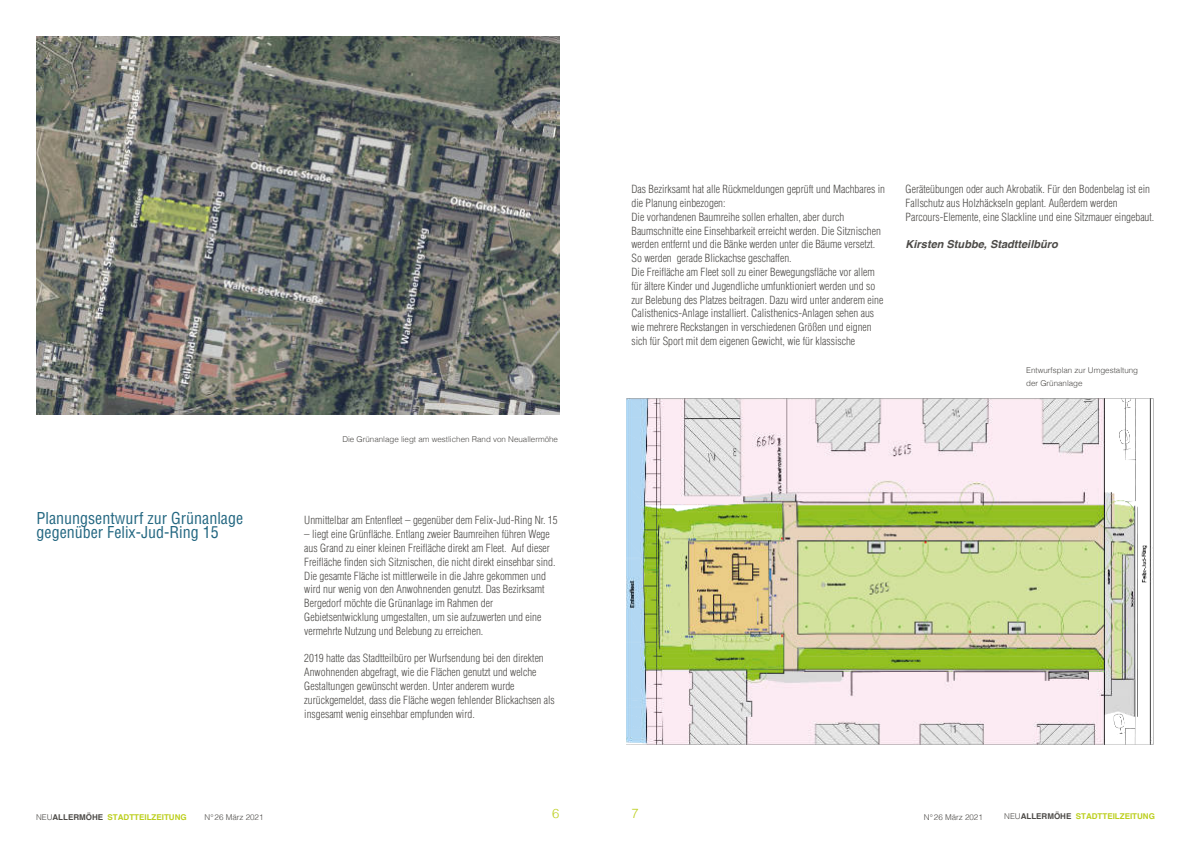
<style>
.page{position:relative;width:1191px;height:842px;background:#fff}
.page>*{position:absolute;margin:0;border:0;box-sizing:border-box;transform-origin:0 0}
.t1{font:condensed 16px/13.8px "Helvetica LT Std";color:#236781}
.t2{font:300 13px "Helvetica";color:#bccf1e}
.t3{font:300 condensed 11px/13.8px "Helvetica LT Std";color:#4d4b48}
.t4{font:italic 700 11px "Helvetica";color:#4d4b48}
.t5{font:300 8px/13.8px "Helvetica";color:#4d4b48}
.t6{font:700 8px "Helvetica";color:#bccf1e}
.s1{font-weight:300;color:#4d4b48}
.s2{color:#4d4b48}
</style>
<div class="page">
<img style="left:626px;top:398px;width:528px;height:347px">
<img style="left:37px;top:36px;width:522px;height:378px">
<p class="t3" style="left:631px;top:184px;width:255px">Das Bezirksamt hat alle Rückmeldungen geprüft und Machbares in die Planung einbezogen:<br>Die vorhandenen Baumreihe sollen erhalten, aber durch Baumschnitte eine Einsehbarkeit erreicht werden. Die Sitznischen werden entfernt und die Bänke werden unter die Bäume versetzt.<br>So werden gerade Blickachse geschaffen.<br>Die Freifläche am Fleet soll zu einer Bewegungsfläche vor allem für ältere Kinder und Jugendliche umfunktioniert werden und so zur Belebung des Platzes beitragen. Dazu wird unter anderem eine Calisthenics-Anlage installiert. Calisthenics-Anlagen sehen aus wie mehrere Reckstangen in verschiedenen Größen und eignen sich für Sport mit dem eigenen Gewicht, wie für klassische</p>
<p class="t3" style="left:905px;top:184px;width:250px">Geräteübungen oder auch Akrobatik. Für den Bodenbelag ist ein<br>Fallschutz aus Holzhäckseln geplant. Außerdem werden<br>Parcours-Elemente, eine Slackline und eine Sitzmauer eingebaut.</p>
<p class="t4" style="left:905px;top:240px;width:154px">Kirsten Stubbe, Stadtteilbüro</p>
<p class="t5" style="left:342px;top:433px;width:217px">Die Grünanlage liegt am westlichen Rand von Neuallermöhe</p>
<h1 class="t1" style="left:37px;top:514px;width:208px">Planungsentwurf zur Grünanlage gegenüber Felix-Jud-Ring 15</h1>
<p class="t3" style="left:304px;top:515px;width:255px">Unmittelbar am Entenfleet – gegenüber dem Felix-Jud-Ring Nr. 15</p>
<p class="t3" style="left:304px;top:529px;width:253px">– liegt eine Grünfläche. Entlang zweier Baumreihen führen Wege aus Grand zu einer kleinen Freifläche direkt am Fleet. Auf dieser Freifläche finden sich Sitznischen, die nicht direkt einsehbar sind.<br>Die gesamte Fläche ist mittlerweile in die Jahre gekommen und wird nur wenig von den Anwohnenden genutzt. Das Bezirksamt Bergedorf möchte die Grünanlage im Rahmen der Gebietsentwicklung umgestalten, um sie aufzuwerten und eine vermehrte Nutzung und Belebung zu erreichen.</p>
<p class="t3" style="left:304px;top:653px;width:252px">2019 hatte das Stadtteilbüro per Wurfsendung bei den direkten Anwohnenden abgefragt, wie die Flächen genutzt und welche Gestaltungen gewünscht werden. Unter anderem wurde zurückgemeldet, dass die Fläche wegen fehlender Blickachsen als insgesamt wenig einsehbar empfunden wird.</p>
<p class="t5" style="left:1026px;top:364px;width:114px">Entwurfsplan zur Umgestaltung der Grünanlage</p>
<p class="t6" style="left:36px;top:814px;width:152px"><span class="s1">NEU</span><span class="s2">ALLERMÖHE</span> STADTTEILZEITUNG</p>
<p class="t5" style="left:205px;top:811px;width:60px">N°26 März 2021</p>
<p class="t2" style="left:552px;top:809px;width:9px">6</p>
<p class="t2" style="left:631px;top:809px;width:9px">7</p>
<p class="t5" style="left:924px;top:811px;width:60px">N°26 März 2021</p>
<p class="t6" style="left:1004px;top:813px;width:152px"><span class="s1">NEU</span><span class="s2">ALLERMÖHE</span> STADTTEILZEITUNG</p>
</div>
